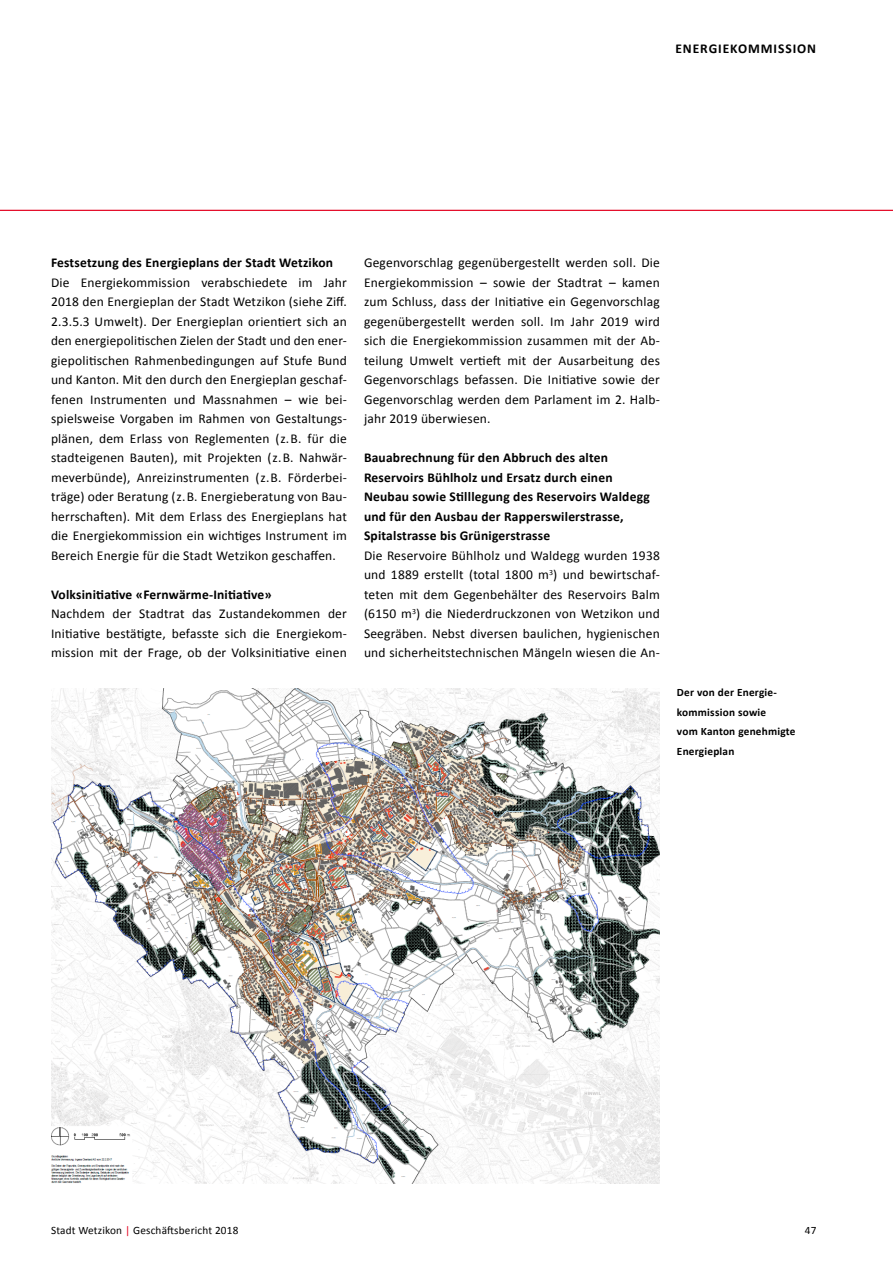
<style>
.page{position:relative;width:893px;height:1263px;background:#fff}
.page>*{position:absolute;margin:0;border:0;box-sizing:border-box;transform-origin:0 0}
.t1{font:13.5px/19.5px "Calibri";letter-spacing:.015em;color:#000;text-align:justify}
.t2{font:700 13.5px/19.5px "Calibri";letter-spacing:.015em;color:#000}
.t3{font:700 13.5px "Calibri";letter-spacing:.07em;color:#000}
.t4{font:700 11.25px/19.5px "Calibri";letter-spacing:.02em;color:#000}
.t5{font:11.25px "Calibri";letter-spacing:.015em;color:#000}
.s1{color:#e3001f}
</style>
<div class="page">
<hr style="left:0;top:210px;width:893px;height:1px;background:#e3001f">
<img style="left:51px;top:689px;width:609px;height:495px">
<p class="t3" style="left:675px;top:40px;width:142px">ENERGIEKOMMISSION</p>
<p class="t2" style="left:51px;top:253px;width:284px">Festsetzung des Energieplans der Stadt Wetzikon</p>
<p class="t1" style="left:51px;top:272px;width:297px">Die Energiekommission verabschiedete im Jahr 2018 den Energieplan der Stadt Wetzikon (siehe Ziff.<br>2.3.5.3 Umwelt). Der Energieplan orientiert sich an den energiepolitischen Zielen der Stadt und den ener&shy;giepolitischen Rahmenbedingungen auf Stufe Bund und Kanton. Mit den durch den Energieplan geschaf&shy;fenen Instrumenten und Massnahmen – wie bei&shy;spielsweise Vorgaben im Rahmen von Gestaltungs&shy;plänen, dem Erlass von Reglementen (z.B. für die stadteigenen Bauten), mit Projekten (z.B. Nahwär&shy;meverbünde), Anreizinstrumenten (z.B. Förderbei&shy;träge) oder Beratung (z.B. Energieberatung von Bau&shy;herrschaften). Mit dem Erlass des Energieplans hat die Energiekommission ein wichtiges Instrument im Bereich Energie für die Stadt Wetzikon geschaffen.</p>
<p class="t2" style="left:51px;top:584px;width:222px">Volksinitiative «Fernwärme-Initiative»</p>
<p class="t1" style="left:51px;top:604px;width:297px">Nachdem der Stadtrat das Zustandekommen der Initiative bestätigte, befasste sich die Energiekom&shy;mission mit der Frage, ob der Volksinitiative einen</p>
<p class="t1" style="left:364px;top:253px;width:297px">Gegenvorschlag gegenübergestellt werden soll. Die Energiekommission – sowie der Stadtrat – kamen zum Schluss, dass der Initiative ein Gegenvorschlag gegenübergestellt werden soll. Im Jahr 2019 wird sich die Energiekommission zusammen mit der Ab&shy;teilung Umwelt vertieft mit der Ausarbeitung des Gegenvorschlags befassen. Die Initiative sowie der Gegenvorschlag werden dem Parlament im 2. Halb&shy;jahr 2019 überwiesen.</p>
<p class="t2" style="left:364px;top:448px;width:287px">Bauabrechnung für den Abbruch des alten Reservoirs Bühlholz und Ersatz durch einen Neubau sowie Stilllegung des Reservoirs Waldegg und für den Ausbau der Rapperswilerstrasse, Spitalstrasse bis Grünigerstrasse</p>
<p class="t1" style="left:364px;top:545px;width:297px">Die Reservoire Bühlholz und Waldegg wurden 1938 und 1889 erstellt (total 1800 m<sup>3</sup>) und bewirtschaf&shy;teten mit dem Gegenbehälter des Reservoirs Balm (6150 m<sup>3</sup>) die Niederdruckzonen von Wetzikon und Seegräben. Nebst diversen baulichen, hygienischen und sicherheitstechnischen Mängeln wiesen die An-</p>
<p class="t4" style="left:677px;top:683px;width:120px">Der von der Energie&shy;kommission sowie<br>vom Kanton genehmigte<br>Energieplan</p>
<p class="t5" style="left:51px;top:1223px;width:189px">Stadt Wetzikon <span class="s1">|</span> Geschäftsbericht 2018</p>
<p class="t5" style="left:805px;top:1223px;width:13px">47</p>
</div>
